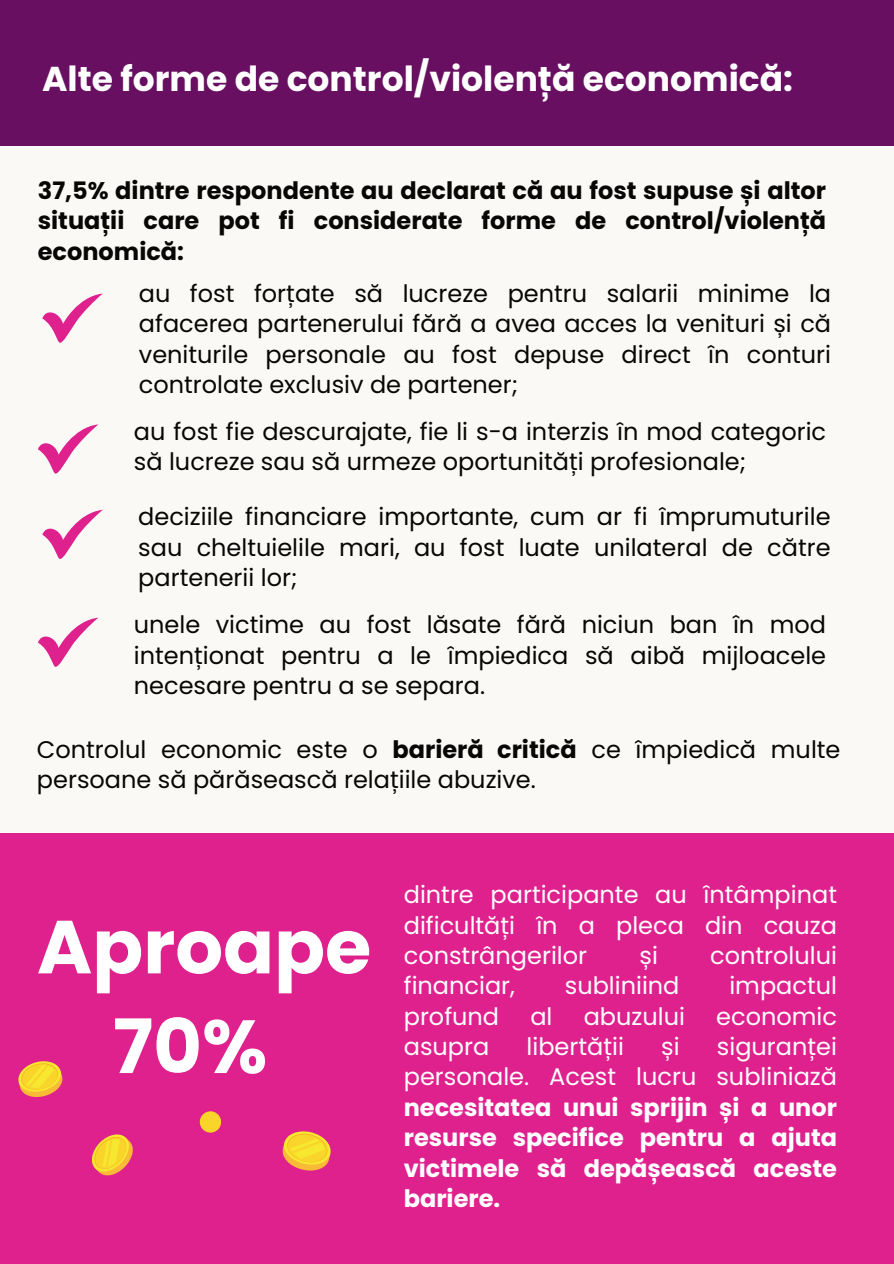
<style>
.page{position:relative;width:894px;height:1264px;background:#fff}
.page>*{position:absolute;margin:0;border:0;box-sizing:border-box;transform-origin:0 0}
.t1{font:700 75px "Poppins";color:#fff}
.t2{font:700 34.5px "Poppins";color:#fff}
.t3{font:24px/30.3px "Poppins";color:#080704;text-align:justify}
.t4{font:24px/30.3px "Poppins";color:#fff;text-align:justify}
.t5{font:700 24px/30.3px "Poppins";color:#080704;text-align:justify}
.t6{font:700 24px/30.3px "Poppins";color:#fff;text-align:justify}
.s1{font-weight:700}
</style>
<div class="page">
<div style="left:0;top:49px;width:893px;height:1164px;background:#fbf9f5"></div>
<div style="left:0;top:0;width:893px;height:146px;background:#680f61"></div>
<svg style="left:42px;top:293px;width:61px;height:50px"></svg>
<svg style="left:38px;top:424px;width:60px;height:50px"></svg>
<svg style="left:42px;top:510px;width:61px;height:49px"></svg>
<svg style="left:38px;top:617px;width:60px;height:50px"></svg>
<div style="left:0;top:832px;width:893px;height:431px;background:#df218e"></div>
<svg style="left:18px;top:1061px;width:45px;height:36px"></svg>
<svg style="left:92px;top:1134px;width:41px;height:42px"></svg>
<svg style="left:282px;top:1131px;width:49px;height:40px"></svg>
<div style="left:200px;top:1111px;width:21px;height:21px;background:#f9d42b;border-radius:50%"></div>
<h2 class="t2" style="left:42px;top:59px;width:752px">Alte forme de control/violență economică:</h2>
<p class="t5" style="left:38px;top:175px;width:789px">37,5% dintre respondente au declarat că au fost supuse și altor situații care pot fi considerate forme de control/violență economică:</p>
<p class="t3" style="left:139px;top:278px;width:693px">au fost forțate să lucreze pentru salarii minime la afacerea partenerului fără a avea acces la venituri și că veniturile personale au fost depuse direct în conturi controlate exclusiv de partener;</p>
<p class="t3" style="left:134px;top:416px;width:693px">au fost fie descurajate, fie li s-a interzis în mod categoric să lucreze sau să urmeze oportunități profesionale;</p>
<p class="t3" style="left:138px;top:502px;width:693px">deciziile financiare importante, cum ar fi împrumuturile sau cheltuielile mari, au fost luate unilateral de către partenerii lor;</p>
<p class="t3" style="left:134px;top:610px;width:693px">unele victime au fost lăsate fără niciun ban în mod intenționat pentru a le împiedica să aibă mijloacele necesare pentru a se separa.</p>
<p class="t3" style="left:37px;top:734px;width:804px">Controlul economic este o <span class="s1">barieră critică</span> ce împiedică multe persoane să părăsească relațiile abuzive.</p>
<h1 class="t1" style="left:37px;top:903px;width:336px">Aproape</h1>
<h1 class="t1" style="left:113px;top:1003px;width:156px">70%</h1>
<p class="t4" style="left:403px;top:879px;width:434px">dintre participante au întâmpinat dificultăți în a pleca din cauza constrângerilor</p>
<p class="t4" style="left:639px;top:940px;width:20px">și</p>
<p class="t4" style="left:710px;top:940px;width:128px">controlului</p>
<p class="t4" style="left:403px;top:970px;width:113px">financiar,</p>
<p class="t4" style="left:564px;top:970px;width:116px">subliniind</p>
<p class="t4" style="left:729px;top:970px;width:109px">impactul</p>
<p class="t4" style="left:403px;top:1001px;width:97px">profund</p>
<p class="t4" style="left:530px;top:1001px;width:24px">al</p>
<p class="t4" style="left:583px;top:1001px;width:103px">abuzului</p>
<p class="t4" style="left:716px;top:1001px;width:122px">economic</p>
<p class="t4" style="left:403px;top:1031px;width:87px">asupra</p>
<p class="t4" style="left:526px;top:1031px;width:99px">libertății</p>
<p class="t4" style="left:661px;top:1031px;width:20px">și</p>
<p class="t4" style="left:403px;top:1031px;width:434px;text-align:right">siguranței<br>personale. Acest lucru subliniază</p>
<p class="t6" style="left:403px;top:1092px;width:434px">necesitatea unui sprijin și a unor resurse specifice pentru a ajuta victimele să depășească aceste bariere.</p>
</div>
